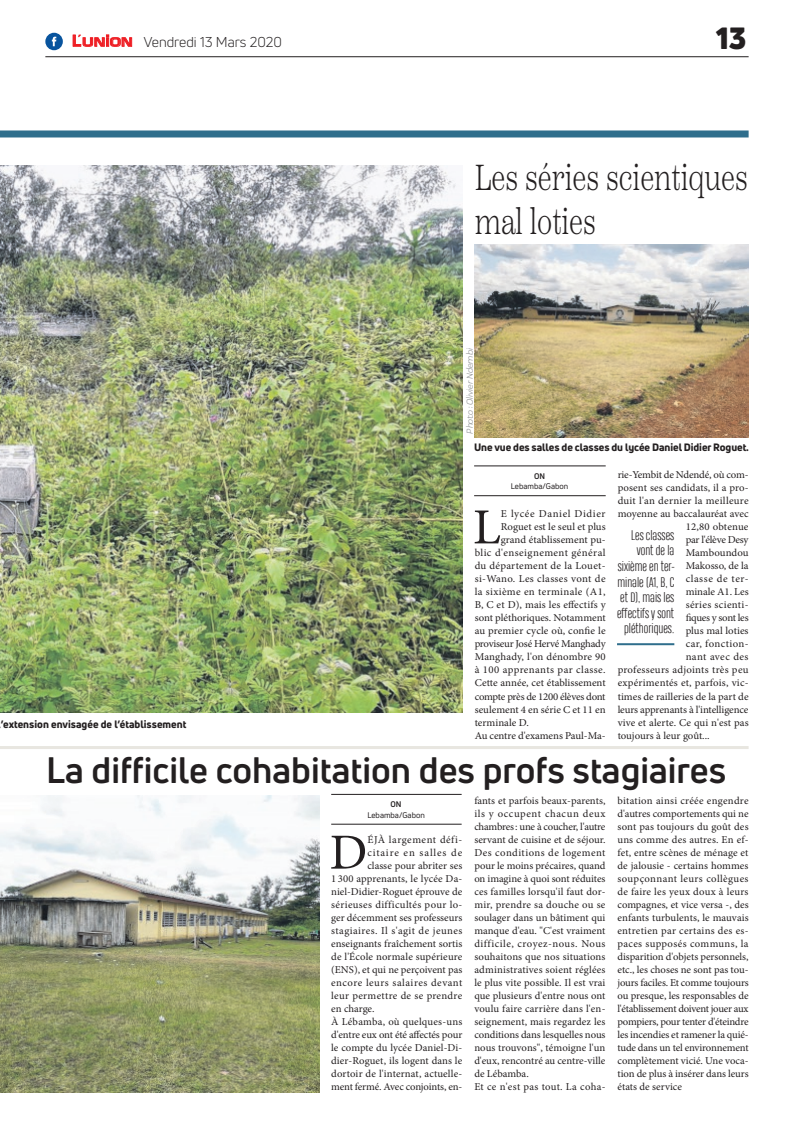
<style>
.page{position:relative;width:794px;height:1129px;background:#fff}
.page>*{position:absolute;margin:0;border:0;box-sizing:border-box;transform-origin:0 0}
.t1{font:50.5px "Minion Pro";color:#231f20}
.t2{font:700 36px "Uni Neue";color:#231f20}
.t3{font:300 36px/43.2px "Scotch Text";color:#231f20;scale:.75 1}
.t4{font:900 30px "Uni Neue";color:#231f20}
.t5{font:14px "Uni Neue";color:#231f20}
.t6{font:300 13px/15.6px "Heading Compressed Pro";color:#231f20;text-align:right}
.t7{font:10.5px/13px "Minion Pro";letter-spacing:.005em;color:#231f20}
.t8{font:10.5px "Minion Pro";letter-spacing:.03em;color:#231f20}
.t9{font:10.5px "Minion Pro";letter-spacing:.025em;color:#231f20}
.t10{font:800 10.5px "Uni Neue";letter-spacing:-.005em;color:#231f20}
.t11{font:10.5px "Minion Pro";letter-spacing:-.025em;color:#231f20}
.t12{font:10.5px "Minion Pro";letter-spacing:.04em;color:#231f20}
.t13{font:10.5px "Minion Pro";letter-spacing:-.015em;color:#231f20}
.t14{font:10.5px "Minion Pro";letter-spacing:.05em;color:#231f20}
.t15{font:10.5px "Minion Pro";letter-spacing:.045em;color:#231f20}
.t16{font:10.5px "Minion Pro";letter-spacing:.035em;color:#231f20}
.t17{font:10.5px "Minion Pro";letter-spacing:.055em;color:#231f20}
.t18{font:10.5px "Minion Pro";letter-spacing:.08em;color:#231f20}
.t19{font:10.5px "Minion Pro";letter-spacing:-.02em;color:#231f20}
.t20{font:italic 9px "Praktika";color:#818386}
.t21{font:8px "Uni Neue";color:#231f20}
.t22{font:700 8px "Uni Neue";color:#231f20}
.s1{font-family:"Eurostile";font-weight:600;font-size:15px;color:#ee1d23}
.s2{font-family:"Eurostile";font-weight:600;font-size:11.4px;color:#ee1d23}
</style>
<div class="page">
<hr style="left:45px;top:56px;width:703px;height:1px;background:#231f20">
<div style="left:0;top:130px;width:748px;height:7px;background:#2f6e8c"></div>
<svg style="left:72px;top:34px;width:60px;height:13px"></svg>
<div style="left:45px;top:33px;width:18px;height:17px;background:#08549e;border-radius:50%"></div>
<svg style="left:52px;top:37px;width:4px;height:9px"></svg>
<hr style="left:331px;top:823px;width:130px;height:1px;background:#231f20">
<hr style="left:331px;top:794px;width:130px;height:1px;background:#231f20">
<img style="left:0;top:795px;width:320px;height:296px">
<hr style="left:0;top:746px;width:748px;height:3px;background:#e8e6e0">
<hr style="left:474px;top:495px;width:131px;height:1px;background:#231f20">
<hr style="left:474px;top:465px;width:131px;height:1px;background:#231f20">
<hr style="left:617px;top:643px;width:57px;height:2px;background:#2f6e8c">
<img style="left:474px;top:244px;width:274px;height:193px">
<img style="left:0;top:165px;width:463px;height:547px">
<h3 class="t5" style="left:72px;top:33px;width:211px"><span class="s1">L</span><span class="s2">UNION</span> Vendredi 13 Mars 2020</h3>
<h3 class="t4" style="left:716px;top:17px;width:32px">13</h3>
<h2 class="t3" style="left:475px;top:156px;width:366px">Les séries scientiques mal loties</h2>
<p class="t20" style="left:463px;top:433px;width:87px;rotate:-90deg">Photo : Olivier Ndembi</p>
<p class="t10" style="left:1px;top:717px;width:187px">’extension envisagée de l’établissement</p>
<p class="t10" style="left:474px;top:440px;width:276px">Une vue des salles de classes du lycée Daniel Didier Roguet.</p>
<p class="t22" style="left:534px;top:471px;width:12px">ON</p>
<p class="t21" style="left:511px;top:481px;width:59px">Lebamba/Gabon</p>
<h1 class="t1" style="left:473px;top:493px;width:29px">L</h1>
<p class="t17" style="left:501px;top:507px;width:106px">E lycée Daniel Didier</p>
<p class="t7" style="left:501px;top:520px;width:106px">Roguet est le seul et plus</p>
<p class="t7" style="left:501px;top:533px;width:106px">grand établissement pu-</p>
<p class="t12" style="left:475px;top:546px;width:132px">blic d'enseignement général</p>
<p class="t9" style="left:475px;top:559px;width:132px">du département de la Louet-</p>
<p class="t8" style="left:475px;top:572px;width:132px">si-Wano. Les classes vont de</p>
<p class="t8" style="left:475px;top:585px;width:132px">la sixième en terminale (A1,</p>
<p class="t7" style="left:475px;top:598px;width:132px">B, C et D), mais les effectifs y</p>
<p class="t7" style="left:475px;top:611px;width:132px">sont pléthoriques. Notamment</p>
<p class="t7" style="left:475px;top:624px;width:132px">au premier cycle où, confie le</p>
<p class="t11" style="left:475px;top:637px;width:132px">proviseur José Hervé Manghady</p>
<p class="t7" style="left:475px;top:650px;width:132px">Manghady, l'on dénombre 90</p>
<p class="t16" style="left:475px;top:663px;width:132px">à 100 apprenants par classe.</p>
<p class="t7" style="left:475px;top:676px;width:132px">Cette année, cet établissement</p>
<p class="t11" style="left:475px;top:689px;width:132px">compte près de 1200 élèves dont</p>
<p class="t7" style="left:475px;top:702px;width:132px">seulement 4 en série C et 11 en</p>
<p class="t7" style="left:475px;top:715px;width:56px">terminale D.</p>
<p class="t7" style="left:475px;top:728px;width:132px">Au centre d'examens Paul-Ma-</p>
<p class="t13" style="left:617px;top:468px;width:132px">rie-Yembit de Ndendé, où com-</p>
<p class="t7" style="left:617px;top:481px;width:132px">posent ses candidats, il a pro-</p>
<p class="t9" style="left:617px;top:494px;width:132px">duit l'an dernier la meilleure</p>
<p class="t7" style="left:617px;top:507px;width:132px">moyenne au baccalauréat avec</p>
<p class="t7" style="left:685px;top:520px;width:64px">12,80 obtenue</p>
<p class="t19" style="left:685px;top:533px;width:64px">par l'élève Desy</p>
<p class="t7" style="left:685px;top:546px;width:64px">Mamboundou</p>
<p class="t7" style="left:685px;top:559px;width:64px">Makosso, de la</p>
<p class="t14" style="left:685px;top:572px;width:64px">classe de ter-</p>
<p class="t7" style="left:685px;top:585px;width:64px">minale A1. Les</p>
<p class="t9" style="left:685px;top:598px;width:64px">séries scienti-</p>
<p class="t11" style="left:685px;top:611px;width:64px">fiques y sont les</p>
<p class="t7" style="left:685px;top:624px;width:64px">plus mal loties</p>
<p class="t8" style="left:685px;top:637px;width:64px">car, fonction-</p>
<p class="t8" style="left:685px;top:650px;width:64px">nant avec des</p>
<p class="t9" style="left:617px;top:663px;width:132px">professeurs adjoints très peu</p>
<p class="t7" style="left:617px;top:676px;width:132px">expérimentés et, parfois, vic-</p>
<p class="t7" style="left:617px;top:689px;width:132px">times de railleries de la part de</p>
<p class="t7" style="left:617px;top:702px;width:132px">leurs apprenants à l'intelligence</p>
<p class="t7" style="left:617px;top:715px;width:132px">vive et alerte. Ce qui n'est pas</p>
<p class="t7" style="left:617px;top:728px;width:94px">toujours à leur goût...</p>
<p class="t6" style="left:617px;top:528px;width:59px">Les classes vont de la sixième en ter&shy;minale (A1, B, C et D), mais les effectifs y sont pléthoriques.</p>
<h2 class="t2" style="left:46px;top:747px;width:681px">La difficile cohabitation des profs stagiaires</h2>
<p class="t22" style="left:391px;top:799px;width:12px">ON</p>
<p class="t21" style="left:367px;top:809px;width:59px">Lebamba/Gabon</p>
<p class="t7" style="left:474px;top:793px;width:133px">fants et parfois beaux-parents, ils y occupent chacun deux chambres: une à coucher, l'autre servant de cuisine et de séjour.<br>Des conditions de logement pour le moins précaires, quand on imagine à quoi sont réduites ces familles lorsqu'il faut dor&shy;mir, prendre sa douche ou se soulager dans un bâtiment qui manque d'eau. "C'est vraiment difficile, croyez-nous. Nous souhaitons que nos situations administratives soient réglées le plus vite possible. Il est vrai que plusieurs d'entre nous ont voulu faire carrière dans l'en&shy;seignement, mais regardez les conditions dans lesquelles nous nous trouvons", témoigne l'un d'eux, rencontré au centre-ville de Lébamba.<br>Et ce n'est pas tout. La coha-</p>
<p class="t7" style="left:617px;top:793px;width:133px;text-align:justify">bitation ainsi créée engendre d'autres comportements qui ne sont pas toujours du goût des uns comme des autres. En ef&shy;fet, entre scènes de ménage et de jalousie - certains hommes soupçonnant leurs collègues de faire les yeux doux à leurs compagnes, et vice versa -, des enfants turbulents, le mauvais entretien par certains des es&shy;paces supposés communs, la disparition d'objets personnels, etc., les choses ne sont pas tou&shy;jours faciles. Et comme toujours ou presque, les responsables de l'établissement doivent jouer aux pompiers, pour tenter d'éteindre les incendies et ramener la quié&shy;tude dans un tel environnement complètement vicié. Une voca&shy;tion de plus à insérer dans leurs états de service</p>
<h1 class="t1" style="left:329px;top:818px;width:39px">D</h1>
<p class="t14" style="left:367px;top:832px;width:96px">ÉJÀ largement défi-</p>
<p class="t18" style="left:367px;top:845px;width:96px">citaire en salles de</p>
<p class="t7" style="left:367px;top:858px;width:96px">classe pour abriter ses</p>
<p class="t7" style="left:331px;top:871px;width:133px">1 300 apprenants, le lycée Da-</p>
<p class="t7" style="left:331px;top:884px;width:133px">niel-Didier-Roguet éprouve de</p>
<p class="t8" style="left:331px;top:897px;width:133px">sérieuses difficultés pour lo-</p>
<p class="t7" style="left:331px;top:910px;width:133px">ger décemment ses professeurs</p>
<p class="t12" style="left:331px;top:923px;width:133px">stagiaires. Il s'agit de jeunes</p>
<p class="t7" style="left:331px;top:936px;width:133px">enseignants fraîchement sortis</p>
<p class="t7" style="left:331px;top:949px;width:133px">de l'École normale supérieure</p>
<p class="t7" style="left:331px;top:962px;width:133px">(ENS), et qui ne perçoivent pas</p>
<p class="t15" style="left:331px;top:975px;width:133px">encore leurs salaires devant</p>
<p class="t8" style="left:331px;top:988px;width:133px">leur permettre de se prendre</p>
<p class="t7" style="left:331px;top:1001px;width:45px">en charge.</p>
<p class="t7" style="left:331px;top:1014px;width:133px">À Lébamba, où quelques-uns</p>
<p class="t7" style="left:331px;top:1027px;width:133px">d'entre eux ont été affectés pour</p>
<p class="t7" style="left:331px;top:1040px;width:133px">le compte du lycée Daniel-Di-</p>
<p class="t7" style="left:331px;top:1053px;width:133px">dier-Roguet, ils logent dans le</p>
<p class="t7" style="left:331px;top:1066px;width:133px">dortoir de l'internat, actuelle-</p>
<p class="t13" style="left:331px;top:1079px;width:133px">ment fermé. Avec conjoints, en-</p>
</div>
